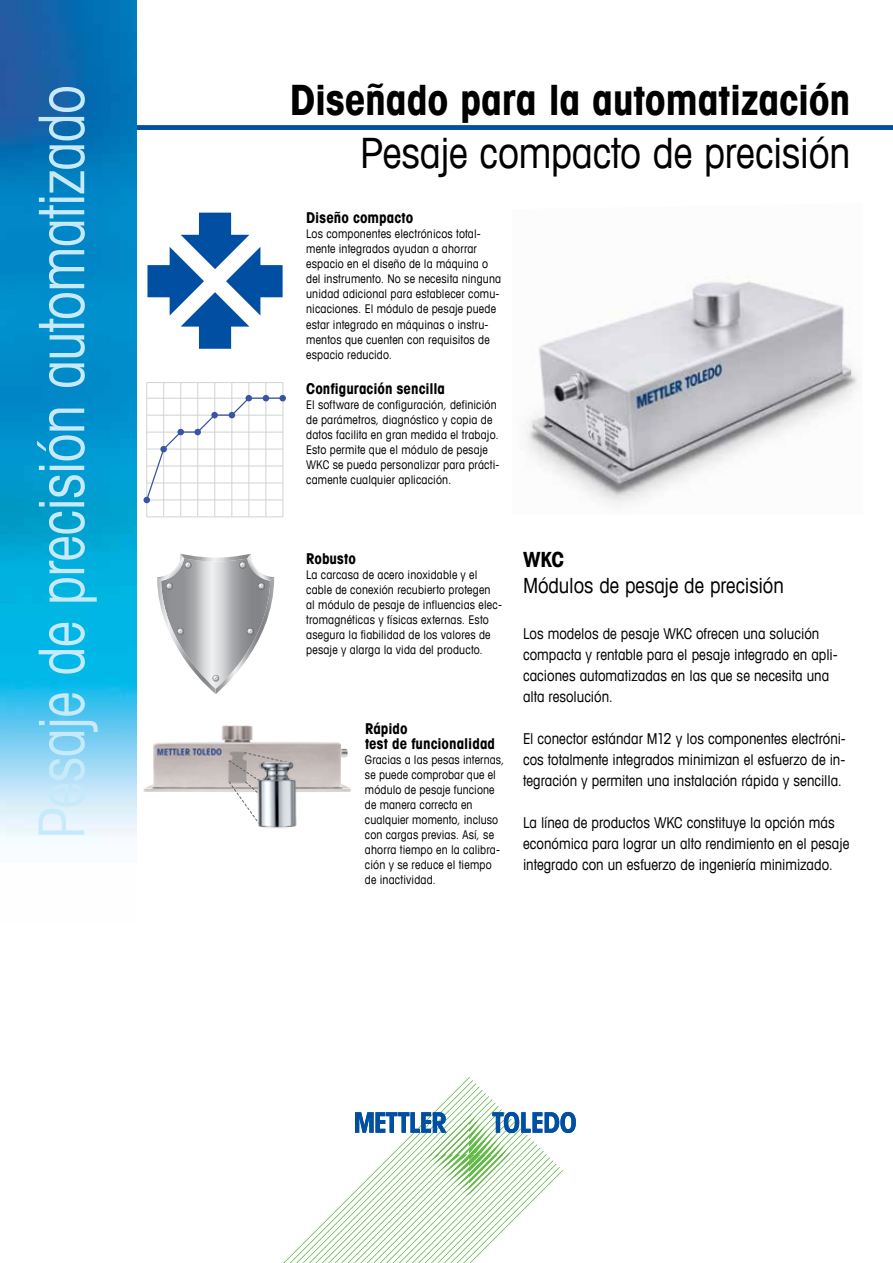
<style>
.page{position:relative;width:893px;height:1263px;background:#fff}
.page>*{position:absolute;margin:0;border:0;box-sizing:border-box;transform-origin:0 0}
.t1{font:condensed 63px "Avant Garde Com";letter-spacing:-.015em;color:#c7eafb;scale:.92 1}
.t2{font:700 condensed 42px "Avant Garde Com";letter-spacing:-.01em;color:#000}
.t3{font:condensed 42px "Avant Garde Com";letter-spacing:-.005em;color:#000}
.t4{font:condensed 21px "Avant Garde Com";letter-spacing:-.005em;color:#000}
.t5{font:700 condensed 21px "Avant Garde Com";color:#000}
.t6{font:condensed 15px/21px "Avant Garde Com";color:#000}
.t7{font:700 condensed 15px/15px "Avant Garde Com";letter-spacing:.005em;color:#000}
.t8{font:condensed 12px/15px "Avant Garde Com";letter-spacing:.015em;color:#000}
</style>
<div class="page">
<div style="left:136px;top:125px;width:757px;height:5px;background:#004fa3"></div>
<svg style="left:0;top:0;width:136px;height:845px;background:#1f9bd1"></svg>
<svg style="left:283px;top:1077px;width:293px;height:186px"></svg>
<svg style="left:157px;top:554px;width:117px;height:140px"></svg>
<hr style="left:147px;top:517px;width:136px;height:1px;background:#d1d3d4">
<hr style="left:163px;top:383px;width:1px;height:134px;background:#d1d3d4">
<hr style="left:215px;top:383px;width:1px;height:134px;background:#d1d3d4">
<hr style="left:180px;top:383px;width:1px;height:134px;background:#d1d3d4">
<hr style="left:197px;top:383px;width:1px;height:134px;background:#d1d3d4">
<hr style="left:232px;top:383px;width:1px;height:134px;background:#d1d3d4">
<hr style="left:249px;top:383px;width:1px;height:134px;background:#d1d3d4">
<hr style="left:266px;top:383px;width:1px;height:134px;background:#d1d3d4">
<hr style="left:283px;top:383px;width:1px;height:134px;background:#d1d3d4">
<hr style="left:147px;top:383px;width:136px;height:1px;background:#d1d3d4">
<hr style="left:147px;top:383px;width:1px;height:134px;background:#d1d3d4">
<div style="left:279px;top:395px;width:7px;height:6px;background:#3854a4;border-radius:50%"></div>
<svg style="left:144px;top:395px;width:140px;height:108px"></svg>
<svg style="left:147px;top:213px;width:136px;height:136px"></svg>
<img style="left:143px;top:725px;width:208px;height:67px">
<svg style="left:228px;top:751px;width:18px;height:55px"></svg>
<img style="left:246px;top:748px;width:63px;height:80px">
<img style="left:525px;top:276px;width:333px;height:229px">
<h1 class="t1" style="left:23px;top:839px;width:821px;rotate:-90deg">Pesaje de precisión automatizado</h1>
<h2 class="t2" style="left:290px;top:73px;width:562px">Diseñado para la automatización</h2>
<h2 class="t3" style="left:360px;top:127px;width:492px">Pesaje compacto de precisión</h2>
<p class="t7" style="left:306px;top:210px;width:109px">Diseño compacto</p>
<p class="t8" style="left:306px;top:226px;width:197px">Los componentes electrónicos total&shy;mente integrados ayudan a ahorrar espacio en el diseño de la máquina o del instrumento. No se necesita ninguna unidad adicional para establecer comu&shy;nicaciones. El módulo de pesaje puede estar integrado en máquinas o instru&shy;mentos que cuenten con requisitos de espacio reducido.</p>
<p class="t7" style="left:306px;top:380px;width:140px">Configuración sencilla</p>
<p class="t8" style="left:306px;top:396px;width:195px">El software de configuración, definición de parámetros, diagnóstico y copia de datos facilita en gran medida el trabajo.<br>Esto permite que el módulo de pesaje WKC se pueda personalizar para prácti&shy;camente cualquier aplicación.</p>
<p class="t7" style="left:306px;top:550px;width:51px">Robusto</p>
<p class="t8" style="left:306px;top:567px;width:197px">La carcasa de acero inoxidable y el cable de conexión recubierto protegen al módulo de pesaje de influencias elec&shy;tromagnéticas y físicas externas. Esto asegura la fiabilidad de los valores de pesaje y alarga la vida del producto.</p>
<p class="t7" style="left:365px;top:720px;width:132px">Rápido<br>test de funcionalidad</p>
<p class="t8" style="left:365px;top:752px;width:141px">Gracias a las pesas internas, se puede comprobar que el módulo de pesaje funcione de manera correcta en cualquier momento, incluso con cargas previas. Así, se ahorra tiempo en la calibra&shy;ción y se reduce el tiempo de inactividad.</p>
<h3 class="t5" style="left:523px;top:546px;width:43px">WKC</h3>
<h3 class="t4" style="left:523px;top:572px;width:262px">Módulos de pesaje de precisión</h3>
<p class="t6" style="left:523px;top:623px;width:316px">Los modelos de pesaje WKC ofrecen una solución compacta y rentable para el pesaje integrado en apli&shy;caciones automatizadas en las que se necesita una alta resolución.</p>
<p class="t6" style="left:523px;top:728px;width:324px;text-align:justify">El conector estándar M12 y los componentes electróni&shy;cos totalmente integrados minimizan el esfuerzo de in&shy;tegración y permiten una instalación rápida y sencilla.</p>
<p class="t6" style="left:523px;top:812px;width:328px">La línea de productos WKC constituye la opción más económica para lograr un alto rendimiento en el pesaje integrado con un esfuerzo de ingeniería minimizado.</p>
</div>
